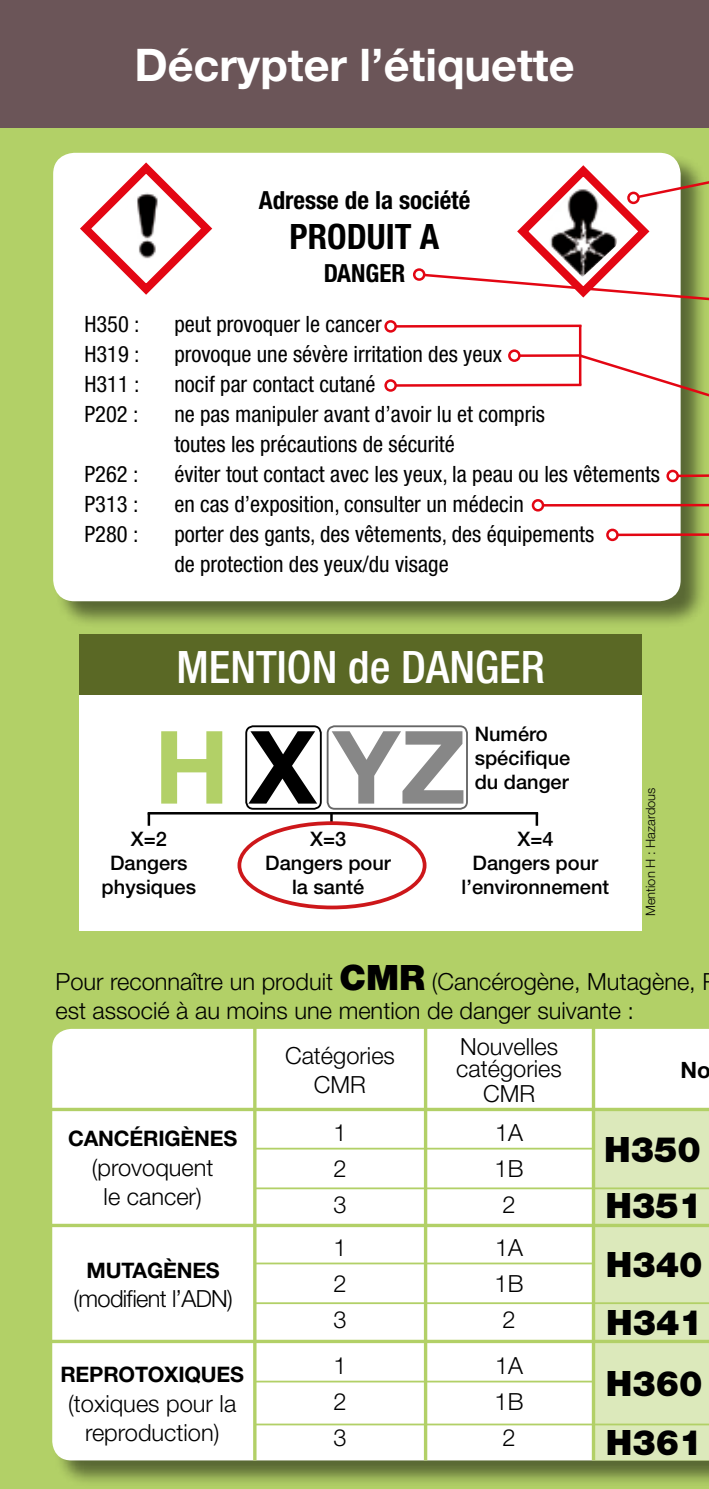
<style>
.page{position:relative;width:709px;height:1489px;background:#fff}
.page>*{position:absolute;margin:0;border:0;box-sizing:border-box;transform-origin:0 0}
.t1{font:700 101.25px "Helvetica Neue";color:#878787}
.t2{font:700 45px "Helvetica Neue";color:#fff}
.t3{font:500 condensed 44.75px "Helvetica Neue";color:#fff}
.t4{font:900 35px/57.5px "Helvetica Neue";color:#000;text-align:justify}
.t5{font:700 condensed 35px "Helvetica Neue LT";color:#000}
.t6{font:700 condensed 25px "Helvetica Neue LT";color:#000}
.t7{font:300 23.5px/36px "Helvetica Neue LT";color:#000;text-align:center}
.t8{font:300 23.5px "Helvetica Neue LT";letter-spacing:-.03em;color:#000}
.t9{font:condensed 22.5px/30px "Helvetica Neue LT";color:#000}
.t10{font:700 22.5px "Helvetica Neue";color:#000}
.t11{font:700 21.5px "Helvetica Neue";letter-spacing:-.01em;color:#000}
.t12{font:500 20px/24px "Helvetica Neue LT";color:#000;text-align:center}
.t13{font:300 13px "Helvetica Neue LT";color:#000}
.s1{color:#b2d067}
.s2{color:#000}
.s3{font-family:"Helvetica Neue";font-weight:900;font-size:35px}
</style>
<div class="page">
<div style="left:0;top:0;width:709px;height:1488px;background:#b2d067"></div>
<div style="left:0;top:0;width:709px;height:128px;background:#6b5558"></div>
<div style="left:54px;top:153px;width:654px;height:476px;background:#000;opacity:.5"></div>
<div style="left:53px;top:153px;width:627px;height:448px;background:#fff;border-radius:21px"></div>
<svg style="left:80px;top:162px;width:133px;height:133px"></svg>
<img style="left:117px;top:190px;width:54px;height:72px">
<svg style="left:421px;top:160px;width:288px;height:145px"></svg>
<div style="left:413px;top:268px;width:12px;height:13px;border:2px solid #e30613;border-radius:50%"></div>
<svg style="left:578px;top:353px;width:131px;height:61px"></svg>
<hr style="left:395px;top:324px;width:186px;height:3px;background:#e30613">
<div style="left:384px;top:320px;width:13px;height:12px;border:2px solid #e30613;border-radius:50%"></div>
<hr style="left:677px;top:474px;width:32px;height:3px;background:#e30613">
<div style="left:666px;top:469px;width:13px;height:13px;border:2px solid #e30613;border-radius:50%"></div>
<svg style="left:397px;top:383px;width:184px;height:4px"></svg>
<div style="left:384px;top:379px;width:13px;height:13px;border:2px solid #e30613;border-radius:50%"></div>
<hr style="left:617px;top:533px;width:92px;height:3px;background:#e30613">
<div style="left:606px;top:528px;width:12px;height:13px;border:2px solid #e30613;border-radius:50%"></div>
<hr style="left:519px;top:354px;width:62px;height:3px;background:#e30613">
<div style="left:508px;top:349px;width:12px;height:13px;border:2px solid #e30613;border-radius:50%"></div>
<hr style="left:543px;top:504px;width:166px;height:2px;background:#e30613">
<div style="left:531px;top:499px;width:13px;height:12px;border:2px solid #e30613;border-radius:50%"></div>
<hr style="left:579px;top:325px;width:2px;height:60px;background:#e30613">
<div style="left:53px;top:1029px;width:656px;height:459px;background:#000;opacity:.5"></div>
<div style="left:52px;top:1028px;width:657px;height:432px;background:#fff"></div>
<svg style="left:52px;top:1107px;width:540px;height:4px"></svg>
<hr style="left:254px;top:1147px;width:339px;height:2px;background:#b2d067">
<hr style="left:254px;top:1262px;width:339px;height:2px;background:#b2d067">
<hr style="left:254px;top:1380px;width:339px;height:2px;background:#b2d067">
<hr style="left:255px;top:1187px;width:454px;height:2px;background:#b2d067">
<hr style="left:255px;top:1302px;width:454px;height:1px;background:#b2d067">
<hr style="left:255px;top:1423px;width:454px;height:2px;background:#b2d067">
<hr style="left:44px;top:1223px;width:665px;height:3px;background:#b2d067">
<hr style="left:44px;top:1339px;width:665px;height:3px;background:#b2d067">
<hr style="left:253px;top:1019px;width:3px;height:441px;background:#b2d067">
<hr style="left:424px;top:1019px;width:3px;height:441px;background:#b2d067">
<hr style="left:592px;top:1019px;width:3px;height:441px;background:#b2d067">
<svg style="left:595px;top:1107px;width:114px;height:353px;background:#dae7b7"></svg>
<div style="left:80px;top:646px;width:562px;height:284px;background:#fff"></div>
<div style="left:80px;top:634px;width:562px;height:60px;background:#5a6825"></div>
<div style="left:245px;top:725px;width:77px;height:84px;border:2px solid #000;border-radius:7px"></div>
<div style="left:327px;top:725px;width:141px;height:84px;border:2px solid #000;border-radius:7px"></div>
<hr style="left:148px;top:812px;width:390px;height:2px;background:#000">
<svg style="left:148px;top:814px;width:2px;height:11px"></svg>
<svg style="left:330px;top:814px;width:3px;height:7px"></svg>
<svg style="left:535px;top:814px;width:3px;height:11px"></svg>
<div style="left:237px;top:821px;width:189px;height:88px;border:4px solid #cd171a;border-radius:50%"></div>
<h2 class="t2" style="left:134px;top:38px;width:441px">Décrypter l’étiquette</h2>
<p class="t6" style="left:259px;top:185px;width:213px">Adresse de la société</p>
<h3 class="t5" style="left:290px;top:216px;width:151px">PRODUIT A</h3>
<p class="t6" style="left:324px;top:258px;width:83px">DANGER</p>
<p class="t9" style="left:84px;top:309px;width:57px">H350 :</p>
<p class="t9" style="left:174px;top:309px;width:209px">peut provoquer le cancer</p>
<p class="t9" style="left:84px;top:339px;width:57px">H319 :</p>
<p class="t9" style="left:174px;top:339px;width:329px">provoque une sévère irritation des yeux</p>
<p class="t9" style="left:84px;top:369px;width:57px">H311 :</p>
<p class="t9" style="left:174px;top:369px;width:203px">nocif par contact cutané</p>
<p class="t9" style="left:84px;top:399px;width:56px">P202 :</p>
<p class="t9" style="left:174px;top:399px;width:372px">ne pas manipuler avant d’avoir lu et compris toutes les précautions de sécurité</p>
<p class="t9" style="left:84px;top:458px;width:56px">P262 :</p>
<p class="t9" style="left:174px;top:458px;width:487px">éviter tout contact avec les yeux, la peau ou les vêtements</p>
<p class="t9" style="left:84px;top:488px;width:56px">P313 :</p>
<p class="t9" style="left:174px;top:488px;width:351px">en cas d’exposition, consulter un médecin</p>
<p class="t9" style="left:84px;top:518px;width:56px">P280 :</p>
<p class="t9" style="left:174px;top:518px;width:421px">porter des gants, des vêtements, des équipements de protection des yeux/du visage</p>
<h3 class="t3" style="left:176px;top:640px;width:369px">MENTION de DANGER</h3>
<h1 class="t1" style="left:154px;top:704px;width:313px"><span class="s1">H</span><span class="s2">X</span>YZ</h1>
<p class="t12" style="left:474px;top:721px;width:97px;text-align:left">Numéro spécifique du danger</p>
<p class="t12" style="left:102px;top:826px;width:96px">X=2<br>Dangers physiques</p>
<p class="t12" style="left:265px;top:826px;width:127px">X=3<br>Dangers pour la santé</p>
<p class="t12" style="left:461px;top:826px;width:149px">X=4<br>Dangers pour l’environnement</p>
<p class="t13" style="left:642px;top:916px;width:130px;rotate:-90deg">Mention H : Hazardous</p>
<p class="t7" style="left:55px;top:966px;width:642px;line-height:29.2px;text-align:left">Pour reconnaître un produit <span class="s3">CMR</span> (Cancérogène, Mutagène, est associé à au moins une mention de danger suivante :</p>
<p class="t11" style="left:68px;top:1125px;width:171px">CANCÉRIGÈNES</p>
<p class="t7" style="left:92px;top:1151px;width:123px;line-height:29.2px">(provoquent le cancer)</p>
<p class="t11" style="left:87px;top:1256px;width:135px">MUTAGÈNES</p>
<p class="t8" style="left:74px;top:1284px;width:161px">(modifient l’ADN)</p>
<p class="t11" style="left:60px;top:1361px;width:185px">REPROTOXIQUES</p>
<p class="t7" style="left:68px;top:1387px;width:170px;line-height:29.2px">(toxiques pour la reproduction)</p>
<p class="t7" style="left:456px;top:1034px;width:107px;line-height:22.5px;text-align:left">Nouvelles catégories</p>
<p class="t7" style="left:483px;top:1075px;width:54px">CMR</p>
<p class="t7" style="left:285px;top:1040px;width:111px;line-height:29.2px">Catégories<br>CMR</p>
<p class="t7" style="left:333px;top:1113px;width:15px;text-align:justify">1<br>2<br>3</p>
<p class="t7" style="left:333px;top:1229px;width:15px;text-align:justify">1<br>2<br>3</p>
<p class="t7" style="left:494px;top:1229px;width:30px">1A<br>1B<br>2</p>
<p class="t7" style="left:333px;top:1346px;width:15px;text-align:justify">1<br>2<br>3</p>
<p class="t7" style="left:494px;top:1346px;width:30px">1A<br>1B<br>2</p>
<p class="t7" style="left:494px;top:1113px;width:30px">1A<br>1B<br>2</p>
<p class="t10" style="left:680px;top:1056px;width:32px">No</p>
<h3 class="t4" style="left:604px;top:1120px;width:100px">H350<br>H351<br>H340<br>H341</h3>
<h3 class="t4" style="left:606px;top:1353px;width:98px;line-height:59px">H360<br>H361</h3>
</div>
